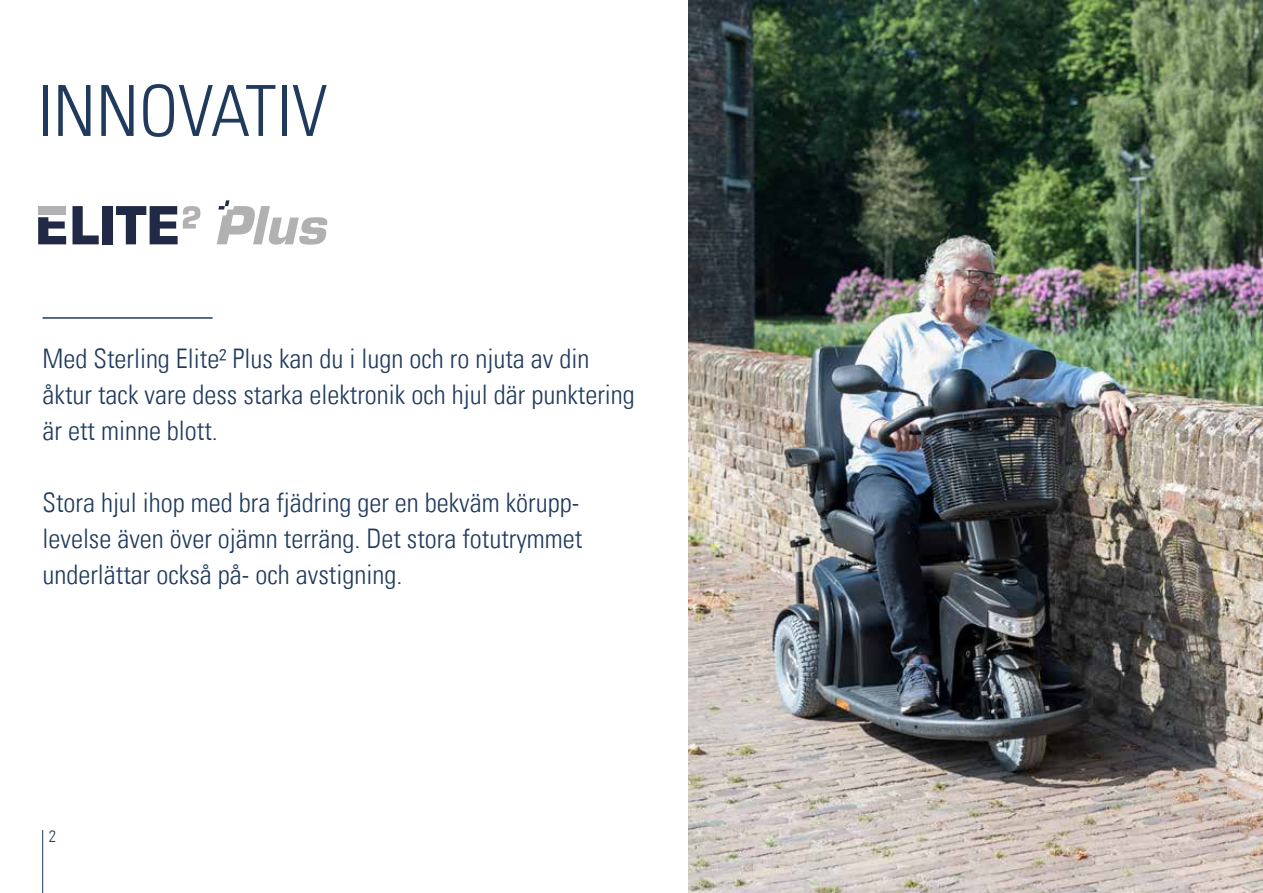
<style>
.page{position:relative;width:1263px;height:893px;background:#fff}
.page>*{position:absolute;margin:0;border:0;box-sizing:border-box;transform-origin:0 0}
.t1{font:70.5px "Univers Com 47 Light Cond";color:#203a5d}
.t2{font:27px/36px "Univers Com 47 Light Cond";color:#203b5e}
.t3{font:16.5px "Univers Com 47 Light Cond";color:#203a5d}
</style>
<div class="page">
<img style="left:689px;top:0;width:574px;height:893px">
<hr style="left:43px;top:317px;width:170px;height:2px;background:#203a5d">
<svg style="left:217px;top:200px;width:110px;height:45px"></svg>
<svg style="left:116px;top:206px;width:84px;height:38px"></svg>
<div style="left:103px;top:206px;width:10px;height:38px;background:#202945"></div>
<svg style="left:72px;top:206px;width:27px;height:38px"></svg>
<svg style="left:38px;top:217px;width:28px;height:27px"></svg>
<div style="left:38px;top:206px;width:28px;height:8px;background:#b1b1b1"></div>
<hr style="left:42px;top:830px;width:1px;height:63px;background:#203a5d">
<h1 class="t1" style="left:37px;top:69px;width:292px">INNOVATIV</h1>
<p class="t2" style="left:43px;top:341px;width:594px">Med Sterling Elite² Plus kan du i lugn och ro njuta av din åktur tack vare dess starka elektronik och hjul där punktering är ett minne blott.</p>
<p class="t2" style="left:43px;top:485px;width:541px;text-align:justify">Stora hjul ihop med bra fjädring ger en bekväm körupp&shy;levelse även över ojämn terräng. Det stora fotutrymmet underlättar också på- och avstigning.</p>
<p class="t3" style="left:49px;top:826px;width:9px">2</p>
</div>
